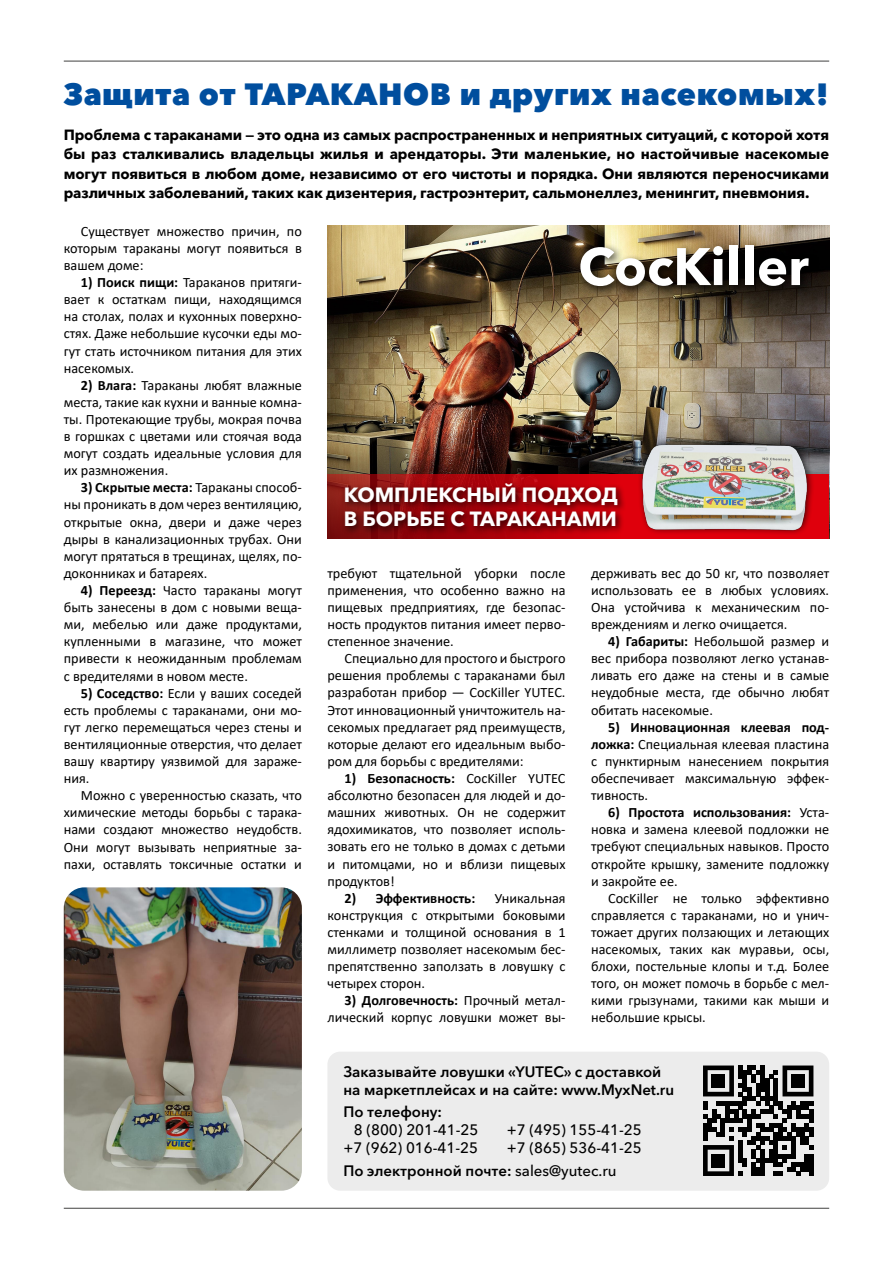
<style>
.page{position:relative;width:893px;height:1263px;background:#fff}
.page>*{position:absolute;margin:0;border:0;box-sizing:border-box;transform-origin:0 0}
.t1{font:700 52.2px "Avenir Next Cyr";color:#fff}
.t2{font:800 30.45px "Avenir Next Cyr";letter-spacing:.02em;color:#004e9e}
.t3{font:700 20.4px/24.5px "Avenir Next Cyr";color:#fff}
.t4{font:600 15px/18px "Avenir Next Cyr";color:#000}
.t5{font:500 15px/18px "Avenir Next Cyr";color:#000;text-align:right}
.t6{font:700 14.7px/19.5px "Avenir Next Cyr";letter-spacing:-.01em;color:#000;text-align:justify}
.t7{font:14.25px/17.1px "Calibri";color:#000;text-align:justify}
.t8{font:700 14.25px "Calibri";color:#000}
.s1{font-weight:700}
.s2{font-weight:500}
</style>
<div class="page">
<img style="left:327px;top:225px;width:502px;height:204px">
<img style="left:327px;top:429px;width:502px;height:45px">
<svg style="left:327px;top:474px;width:502px;height:65px;background:#ba070e"></svg>
<div style="left:637px;top:437px;width:178px;height:98px;background:#000;opacity:.75"></div>
<img style="left:640px;top:443px;width:169px;height:88px">
<img style="left:64px;top:887px;width:238px;height:304px">
<div style="left:327px;top:1052px;width:502px;height:139px;background:#ececec;border-radius:13px"></div>
<div style="left:575px;top:241px;width:245px;height:56px;background:#000;opacity:.75"></div>
<div style="left:342px;top:479px;width:285px;height:56px;background:#000;opacity:.75"></div>
<svg style="left:703px;top:1065px;width:110px;height:111px"></svg>
<div style="left:712px;top:1074px;width:13px;height:13px;background:#000"></div>
<div style="left:791px;top:1074px;width:14px;height:13px;background:#000"></div>
<div style="left:712px;top:1154px;width:13px;height:13px;background:#000"></div>
<hr style="left:64px;top:1208px;width:765px;height:1px;background:#565655">
<hr style="left:64px;top:61px;width:765px;height:1px;background:#565655">
<h2 class="t2" style="left:64px;top:75px;width:767px">Защита от ТАРАКАНОВ и других насекомых!</h2>
<p class="t6" style="left:64px;top:125px;width:767px">Проблема с тараканами — это одна из самых распространенных и неприятных ситуаций, с которой хотя бы раз сталкивались владельцы жилья и арендаторы. Эти маленькие, но настойчивые насекомые могут появиться в любом доме, независимо от его чистоты и порядка. Они являются переносчиками различных заболеваний, таких как дизентерия, гастроэнтерит, сальмонеллез, менингит, пневмония.</p>
<p class="t7" style="left:64px;top:222px;width:240px;text-indent:17px">Существует множество причин, по которым тараканы могут появиться в вашем доме:</p>
<p class="t7" style="left:64px;top:273px;width:240px;text-indent:17px"><span class="s1">1) Поиск пищи:</span> Тараканов притяги&shy;вает к остаткам пищи, находящимся на столах, полах и кухонных поверхно&shy;стях. Даже небольшие кусочки еды мо&shy;гут стать источником питания для этих насекомых.</p>
<p class="t7" style="left:64px;top:376px;width:240px;text-indent:17px"><span class="s1">2) Влага:</span> Тараканы любят влажные места, такие как кухни и ванные комна&shy;ты. Протекающие трубы, мокрая почва в горшках с цветами или стоячая вода могут создать идеальные условия для их размножения.</p>
<p class="t7" style="left:64px;top:479px;width:240px;text-indent:17px"><span class="s1">3) Скрытые места:</span> Тараканы способ&shy;ны проникать в дом через вентиляцию, открытые окна, двери и даже через дыры в канализационных трубах. Они могут прятаться в трещинах, щелях, по&shy;доконниках и батареях.</p>
<p class="t7" style="left:64px;top:581px;width:240px;text-indent:17px"><span class="s1">4) Переезд:</span> Часто тараканы могут быть занесены в дом с новыми веща&shy;ми, мебелью или даже продуктами, купленными в магазине, что может привести к неожиданным проблемам с вредителями в новом месте.</p>
<p class="t7" style="left:64px;top:684px;width:240px;text-indent:17px"><span class="s1">5) Соседство:</span> Если у ваших соседей есть проблемы с тараканами, они мо&shy;гут легко перемещаться через стены и вентиляционные отверстия, что делает вашу квартиру уязвимой для зараже&shy;ния.</p>
<p class="t7" style="left:64px;top:786px;width:240px;text-indent:17px">Можно с уверенностью сказать, что химические методы борьбы с тарака&shy;нами создают множество неудобств.<br>Они могут вызывать неприятные за&shy;пахи, оставлять токсичные остатки и</p>
<h1 class="t1" style="left:578px;top:235px;width:232px">CocKiller</h1>
<h3 class="t3" style="left:344px;top:482px;width:275px">КОМПЛЕКСНЫЙ ПОДХОД<br>В БОРЬБЕ С ТАРАКАНАМИ</h3>
<p class="t7" style="left:327px;top:564px;width:240px">требуют тщательной уборки после применения, что особенно важно на пищевых предприятиях, где безопас&shy;ность продуктов питания имеет перво&shy;степенное значение.</p>
<p class="t7" style="left:327px;top:650px;width:240px;text-indent:17px">Специально для простого и быстрого решения проблемы с тараканами был разработан прибор — CocKiller YUTEC.<br>Этот инновационный уничтожитель на&shy;секомых предлагает ряд преимуществ, которые делают его идеальным выбо&shy;ром для борьбы с вредителями:</p>
<p class="t7" style="left:327px;top:769px;width:240px;text-indent:17px"><span class="s1">1) Безопасность:</span> CocKiller YUTEC абсолютно безопасен для людей и до&shy;машних животных. Он не содержит ядохимикатов, что позволяет исполь&shy;зовать его не только в домах с детьми и питомцами, но и вблизи пищевых продуктов!</p>
<p class="t8" style="left:344px;top:888px;width:132px">2) Эффективность:</p>
<p class="t7" style="left:327px;top:889px;width:240px;text-indent:167px">Уникальная конструкция с открытыми боковыми стенками и толщиной основания в 1 миллиметр позволяет насекомым бес&shy;препятственно заползать в ловушку с четырех сторон.</p>
<p class="t7" style="left:327px;top:992px;width:240px;text-align:right"><span class="s1">3) Долговечность:</span> Прочный метал&shy;лический корпус ловушки может вы-</p>
<p class="t7" style="left:591px;top:564px;width:240px">держивать вес до 50 кг, что позволяет использовать ее в любых условиях.<br>Она устойчива к механическим по&shy;вреждениям и легко очищается.</p>
<p class="t7" style="left:591px;top:632px;width:240px;text-indent:17px"><span class="s1">4) Габариты:</span> Небольшой размер и вес прибора позволяют легко устанав&shy;ливать его даже на стены и в самые неудобные места, где обычно любят обитать насекомые.</p>
<p class="t7" style="left:591px;top:718px;width:240px;text-indent:17px"><span class="s1">5) Инновационная клеевая под&shy;ложка:</span> Специальная клеевая пластина с пунктирным нанесением покрытия обеспечивает максимальную эффек&shy;тивность.</p>
<p class="t7" style="left:591px;top:803px;width:240px;text-indent:17px"><span class="s1">6) Простота использования:</span> Уста&shy;новка и замена клеевой подложки не требуют специальных навыков. Просто откройте крышку, замените подложку и закройте ее.</p>
<p class="t7" style="left:591px;top:889px;width:240px;text-indent:17px">CocKiller не только эффективно справляется с тараканами, но и унич&shy;тожает других ползающих и летающих насекомых, таких как муравьи, осы, блохи, постельные клопы и т.д. Более того, он может помочь в борьбе с мел&shy;кими грызунами, такими как мыши и небольшие крысы.</p>
<p class="t4" style="left:343px;top:1062px;width:332px">Заказывайте ловушки «YUTEC» с доставкой на маркетплейсах и на сайте: www.MyxNet.ru</p>
<p class="t4" style="left:343px;top:1103px;width:100px">По телефону:</p>
<p class="t5" style="left:343px;top:1121px;width:137px">8 (800) 201-41-25 +7 (962) 016-41-25</p>
<p class="t4" style="left:343px;top:1162px;width:275px">По электронной почте: <span class="s2">sales@yutec.ru</span></p>
<p class="t5" style="left:507px;top:1121px;width:136px;text-align:left">+7 (495) 155-41-25 +7 (865) 536-41-25</p>
</div>
